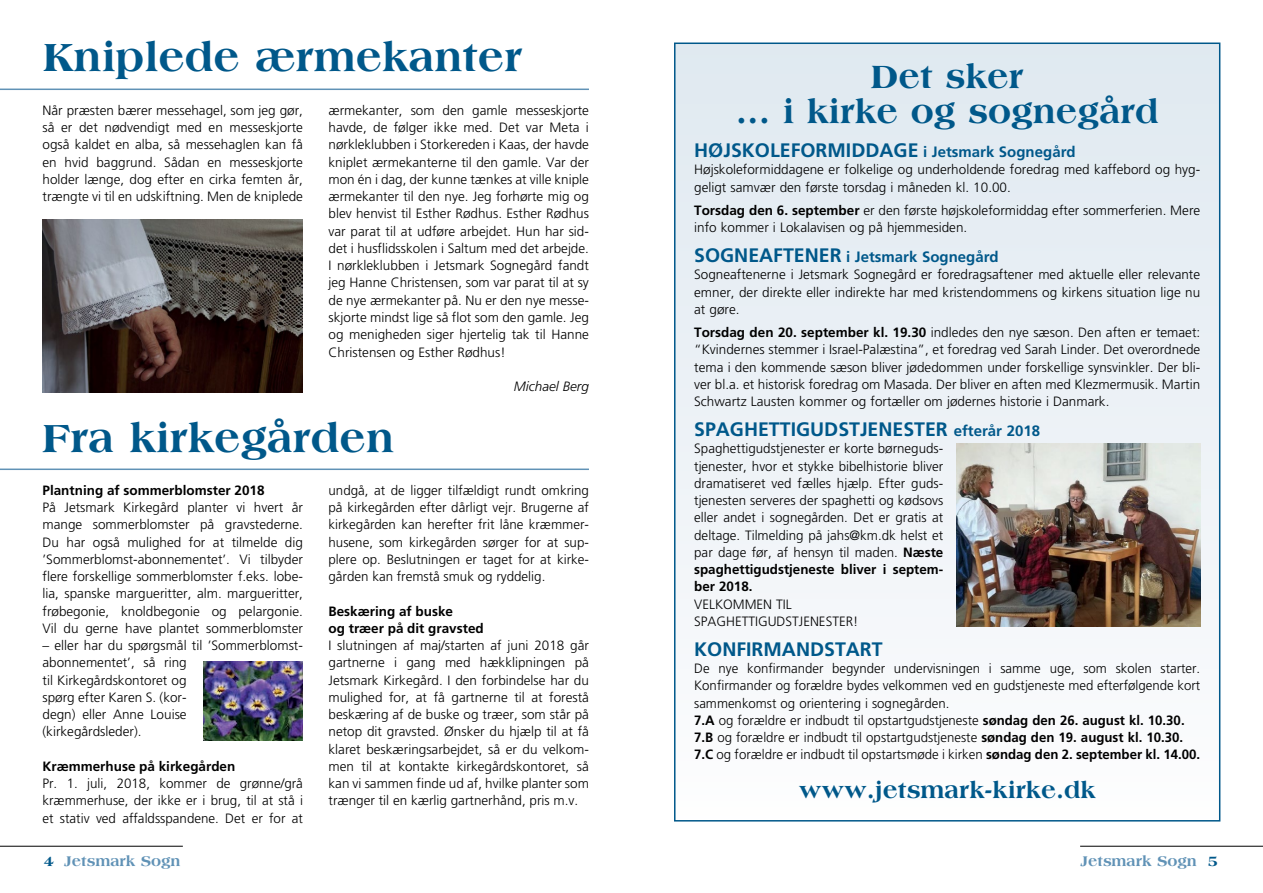
<style>
.page{position:relative;width:1263px;height:893px;background:#fff}
.page>*{position:absolute;margin:0;border:0;box-sizing:border-box;transform-origin:0 0}
.t1{font:800 42px "Americana";color:#00588a}
.t2{font:800 34.5px/34.5px "Americana";color:#00588a;text-align:center}
.t3{font:800 24px "Americana";color:#00588a}
.t4{font:700 19.5px "Frutiger";color:#00588a}
.t5{font:700 15px "Frutiger";color:#00588a}
.t6{font:800 15px "Americana";color:#6092b6}
.t7{font:300 13.5px/17.2px "Frutiger";color:#000;text-align:justify}
.t8{font:700 13.5px/17.2px "Frutiger";color:#000}
.t9{font:italic 300 13.5px "Frutiger";color:#000}
.s1{font-size:15px}
.s2{font-weight:700}
.s3{font-size:19.5px}
.s4{color:#00588a}
</style>
<div class="page">
<hr style="left:0;top:846px;width:183px;height:1px;background:#000">
<hr style="left:1080px;top:846px;width:183px;height:1px;background:#000">
<hr style="left:0;top:89px;width:589px;height:1px;background:#6092b6">
<div style="left:675px;top:43px;width:545px;height:778px;background:linear-gradient(to bottom,#dfe8f0,#fcfdfe)"></div>
<img style="left:43px;top:219px;width:260px;height:173px">
<hr style="left:0;top:469px;width:589px;height:1px;background:#6092b6">
<img style="left:204px;top:662px;width:99px;height:78px">
<img style="left:956px;top:443px;width:244px;height:183px">
<h1 class="t1" style="left:43px;top:32px;width:481px">Kniplede ærmekanter</h1>
<p class="t7" style="left:43px;top:102px;width:262px">Når præsten bærer messehagel, som jeg gør, så er det nødvendigt med en messeskjorte også kaldet en alba, så messehaglen kan få en hvid baggrund. Sådan en messeskjorte holder længe, dog efter en cirka femten år, trængte vi til en udskiftning. Men de kniplede</p>
<p class="t7" style="left:328px;top:102px;width:262px">ærmekanter, som den gamle messeskjorte havde, de følger ikke med. Det var Meta i nørkleklubben i Storkereden i Kaas, der havde kniplet ærmekanterne til den gamle. Var der mon én i dag, der kunne tænkes at ville kniple ærmekanter til den nye. Jeg forhørte mig og blev henvist til Esther Rødhus. Esther Rødhus var parat til at udføre arbejdet. Hun har sid&shy;det i husflidsskolen i Saltum med det arbejde.<br>I nørkleklubben i Jetsmark Sognegård fandt jeg Hanne Christensen, som var parat til at sy de nye ærmekanter på. Nu er den nye messe&shy;skjorte mindst lige så flot som den gamle. Jeg og menigheden siger hjertelig tak til Hanne Christensen og Esther Rødhus!</p>
<p class="t9" style="left:514px;top:379px;width:77px">Michael Berg</p>
<h1 class="t1" style="left:43px;top:414px;width:353px">Fra kirkegården</h1>
<p class="t8" style="left:43px;top:481px;width:224px">Plantning af sommerblomster 2018</p>
<p class="t7" style="left:43px;top:499px;width:262px">På Jetsmark Kirkegård planter vi hvert år mange sommerblomster på gravstederne.<br>Du har også mulighed for at tilmelde dig ’Sommerblomst-abonnementet’. Vi tilbyder flere forskellige sommerblomster f.eks. lobe&shy;lia, spanske margueritter, alm. margueritter, frøbegonie, knoldbegonie og pelargonie.<br>Vil du gerne have plantet sommerblomster</p>
<p class="t7" style="left:43px;top:637px;width:262px;text-align:left">– eller har du spørgsmål til ’Sommerblomst&shy;abonnementet’, så ring<br>til Kirkegårdskontoret og<br>spørg efter Karen S. (kor-<br>degn) eller Anne Louise<br>(kirkegårdsleder).</p>
<p class="t8" style="left:43px;top:757px;width:194px">Kræmmerhuse på kirkegården</p>
<p class="t7" style="left:43px;top:775px;width:262px">Pr. 1. juli, 2018, kommer de grønne/grå kræmmerhuse, der ikke er i brug, til at stå i et stativ ved affaldsspandene. Det er for at</p>
<p class="t7" style="left:328px;top:482px;width:262px">undgå, at de ligger tilfældigt rundt omkring på kirkegården efter dårligt vejr. Brugerne af kirkegården kan herefter frit låne kræmmer&shy;husene, som kirkegården sørger for at sup&shy;plere op. Beslutningen er taget for at kirke&shy;gården kan fremstå smuk og ryddelig.</p>
<p class="t8" style="left:328px;top:602px;width:157px">Beskæring af buske<br>og træer på dit gravsted</p>
<p class="t7" style="left:328px;top:637px;width:262px">I slutningen af maj/starten af juni 2018 går gartnerne i gang med hækklipningen på Jetsmark Kirkegård. I den forbindelse har du mulighed for, at få gartnerne til at forestå beskæring af de buske og træer, som står på netop dit gravsted. Ønsker du hjælp til at få klaret beskæringsarbejdet, så er du velkom&shy;men til at kontakte kirkegårdskontoret, så kan vi sammen finde ud af, hvilke planter som trænger til en kærlig gartnerhånd, pris m.v.</p>
<h2 class="t2" style="left:736px;top:59px;width:425px">Det sker<br>... i kirke og sognegård</h2>
<h3 class="t4" style="left:694px;top:139px;width:383px">HØJSKOLEFORMIDDAGE <span class="s1">i Jetsmark Sognegård</span></h3>
<p class="t7" style="left:694px;top:161px;width:508px">Højskoleformiddagene er folkelige og underholdende foredrag med kaffebord og hyg&shy;geligt samvær den første torsdag i måneden kl. 10.00.</p>
<p class="t7" style="left:694px;top:202px;width:508px"><span class="s2">Torsdag den 6. september</span> er den første højskoleformiddag efter sommerferien. Mere info kommer i Lokalavisen og på hjemmesiden.</p>
<p class="t5" style="left:694px;top:248px;width:306px"><span class="s3">SOGNEAFTENER</span> i Jetsmark Sognegård</p>
<p class="t7" style="left:694px;top:266px;width:507px">Sogneaftenerne i Jetsmark Sognegård er foredragsaftener med aktuelle eller relevante emner, der direkte eller indirekte har med kristendommens og kirkens situation lige nu at gøre.</p>
<p class="t7" style="left:694px;top:324px;width:508px"><span class="s2">Torsdag den 20. september kl. 19.30</span> indledes den nye sæson. Den aften er temaet: “Kvindernes stemmer i Israel-Palæstina”, et foredrag ved Sarah Linder. Det overordnede tema i den kommende sæson bliver jødedommen under forskellige synsvinkler. Der bli&shy;ver bl.a. et historisk foredrag om Masada. Der bliver en aften med Klezmermusik. Martin Schwartz Lausten kommer og fortæller om jødernes historie i Danmark.</p>
<h3 class="t4" style="left:694px;top:418px;width:347px">SPAGHETTIGUDSTJENESTER <span class="s1">efterår 2018</span></h3>
<p class="t7" style="left:694px;top:440px;width:251px">Spaghettigudstjenester er korte børneguds&shy;tjenester, hvor et stykke bibelhistorie bliver dramatiseret ved fælles hjælp. Efter guds&shy;tjenesten serveres der spaghetti og kødsovs eller andet i sognegården. Det er gratis at deltage. Tilmelding på jahs@km.dk helst et par dage før, af hensyn til maden. <span class="s2">Næste spaghettigudstjeneste bliver i septem&shy;ber 2018.</span></p>
<p class="t7" style="left:694px;top:595px;width:166px">VELKOMMEN TIL<br>SPAGHETTIGUDSTJENESTER!</p>
<h3 class="t4" style="left:694px;top:638px;width:190px">KONFIRMANDSTART</h3>
<p class="t7" style="left:694px;top:660px;width:507px;text-align:left">De nye konfirmander begynder undervisningen i samme uge, som skolen starter.<br>Konfirmander og forældre bydes velkommen ved en gudstjeneste med efterfølgende kort sammenkomst og orientering i sognegården.<br><span class="s2">7.A</span> og forældre er indbudt til opstartgudstjeneste <span class="s2">søndag den 26. august kl. 10.30.<br>7.B</span> og forældre er indbudt til opstartgudstjeneste <span class="s2">søndag den 19. august kl. 10.30.<br>7.C</span> og forældre er indbudt til opstartsmøde i kirken <span class="s2">søndag den 2. september kl. 14.00.</span></p>
<h3 class="t3" style="left:799px;top:775px;width:298px">www.jetsmark-kirke.dk</h3>
<p class="t6" style="left:44px;top:852px;width:138px"><span class="s4">4</span> Jetsmark Sogn</p>
<p class="t6" style="left:1080px;top:852px;width:139px">Jetsmark Sogn <span class="s4">5</span></p>
</div>
